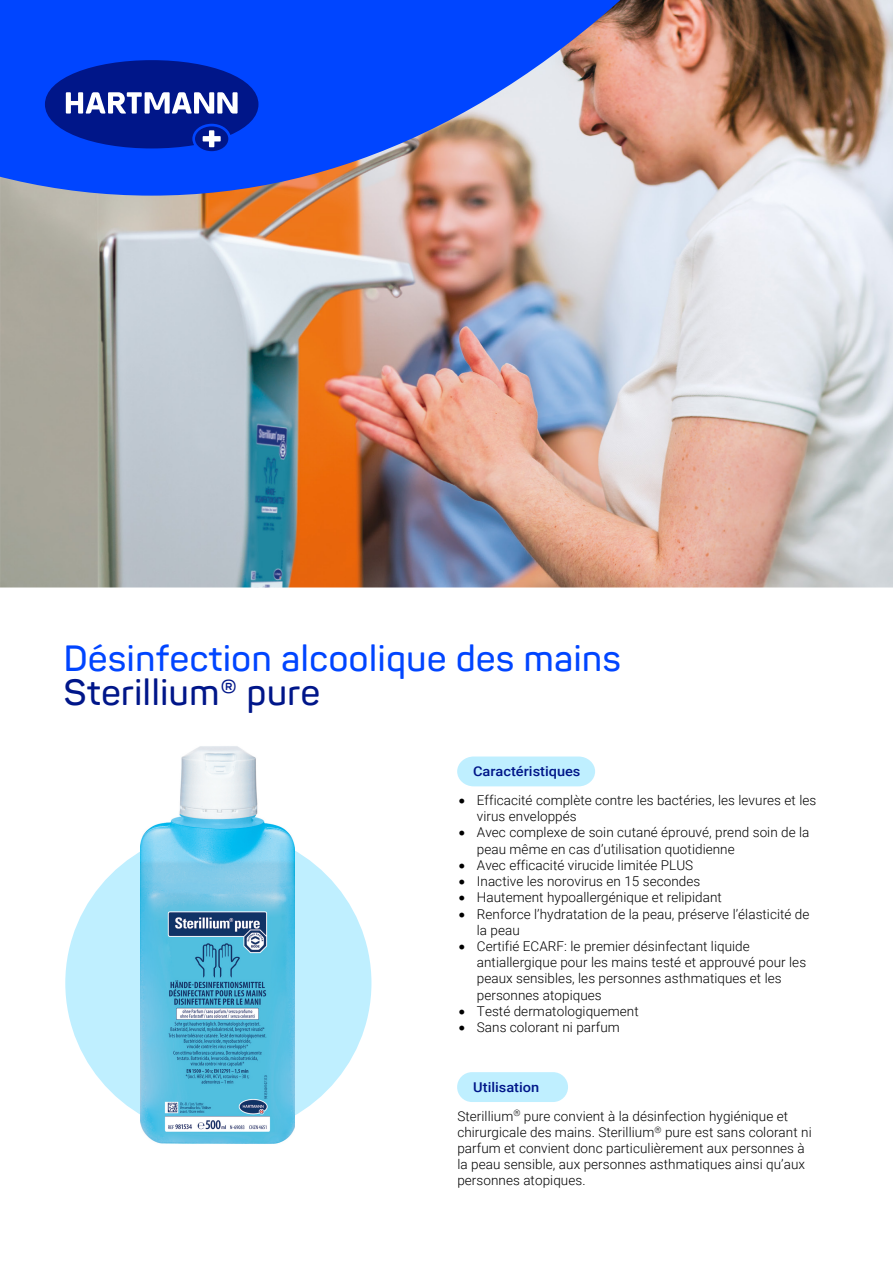
<style>
.page{position:relative;width:893px;height:1263px;background:#fff}
.page>*{position:absolute;margin:0;border:0;box-sizing:border-box;transform-origin:0 0}
.BU{font:600 36px/34.2px "Panton";color:#0045ff}
.t1{font:300 13.5px/16.2px "Roboto";letter-spacing:.005em;color:#000}
.t2{font:500 13.5px "Roboto";color:#001689;scale:1.08 1}
.s1{color:#001689}
.s2{font-weight:500;color:#001689}
</style>
<div class="page">
<img style="left:0;top:196px;width:893px;height:391px">
<div style="left:65px;top:830px;width:306px;height:306px;background:#bfefff;border-radius:50%"></div>
<img style="left:0;top:0;width:893px;height:196px">
<svg style="left:457px;top:756px;width:138px;height:30px;background:#c3f0ff"></svg>
<div style="left:457px;top:1072px;width:111px;height:30px;background:#bfefff;border-radius:15px"></div>
<div style="left:195px;top:126px;width:33px;height:25px;background:#001689;border-radius:50%"></div>
<svg style="left:45px;top:60px;width:213px;height:88px;background:#1d3aad"></svg>
<img style="left:141px;top:746px;width:154px;height:398px">
<p class="BU" style="left:63px;top:640px;width:559px">Désinfection alcoolique des mains<br><span class="s1">Sterillium® pure</span></p>
<p class="t2" style="left:473px;top:762px;width:101px">Caractéristiques</p>
<p class="t1" style="left:477px;top:792px;width:341px;text-indent:-18px">• Efficacité complète contre les bactéries, les levures et les virus enveloppés</p>
<p class="t1" style="left:477px;top:824px;width:334px;text-indent:-18px">• Avec complexe de soin cutané éprouvé, prend soin de la peau même en cas d’utilisation quotidienne</p>
<p class="t1" style="left:459px;top:856px;width:236px">• Avec efficacité virucide limitée PLUS</p>
<p class="t1" style="left:459px;top:873px;width:243px">• Inactive les norovirus en 15 secondes</p>
<p class="t1" style="left:459px;top:889px;width:265px">• Hautement hypoallergénique et relipidant</p>
<p class="t1" style="left:477px;top:905px;width:334px;text-indent:-18px">• Renforce l’hydratation de la peau, préserve l’élasticité de la peau</p>
<p class="t1" style="left:477px;top:937px;width:331px;text-indent:-18px">• Certifié ECARF: le premier désinfectant liquide antiallergique pour les mains testé et approuvé pour les peaux sensibles, les personnes asthmatiques et les personnes atopiques</p>
<p class="t1" style="left:459px;top:1002px;width:181px">• Testé dermatologiquement</p>
<p class="t1" style="left:459px;top:1018px;width:162px">• Sans colorant ni parfum</p>
<p class="t1" style="left:457px;top:1072px;width:332px;line-height:28.7px;text-indent:16px"><span class="s2">Utilisation<br></span>Sterillium<sup>®</sup> pure convient à la désinfection hygiénique et</p>
<p class="t1" style="left:457px;top:1123px;width:356px">chirurgicale des mains. Sterillium<sup>®</sup> pure est sans colorant ni parfum et convient donc particulièrement aux personnes à la peau sensible, aux personnes asthmatiques ainsi qu’aux personnes atopiques.</p>
</div>
